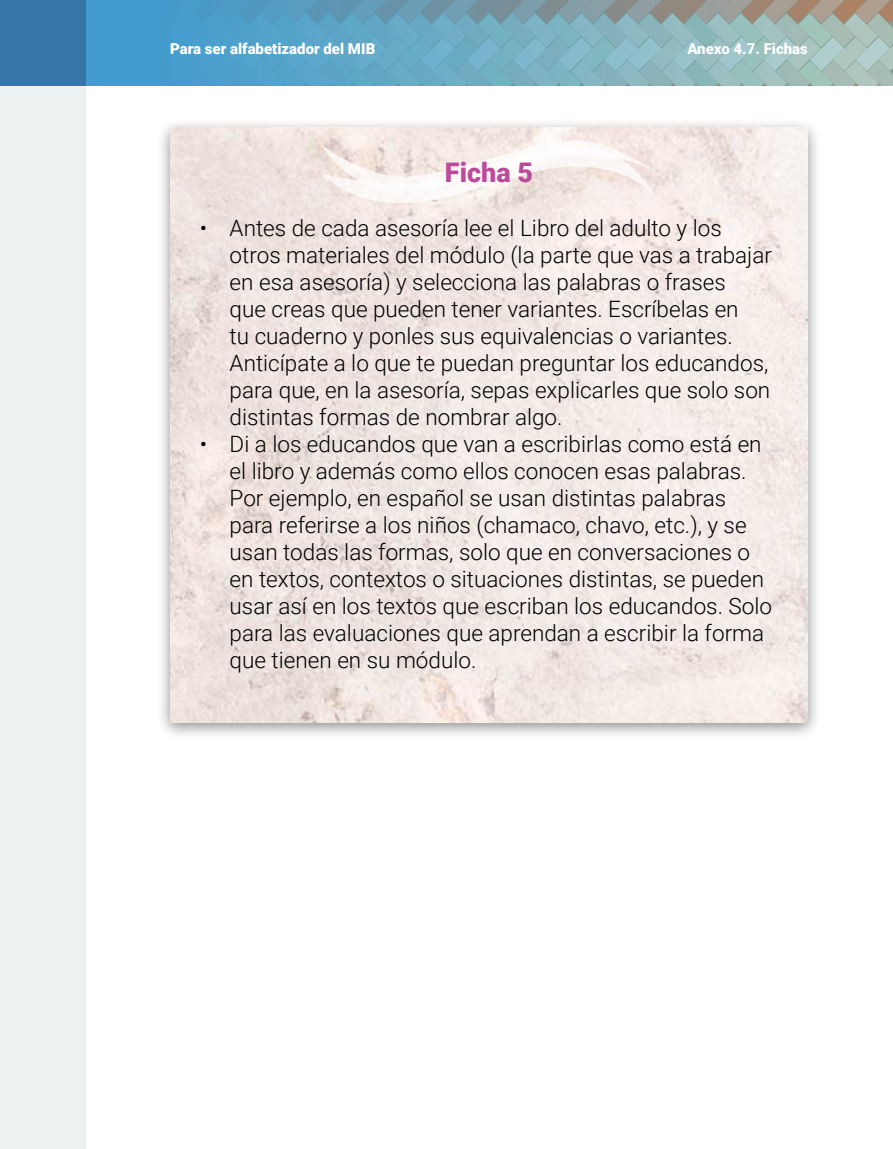
<style>
.page{position:relative;width:893px;height:1149px;background:#fff}
.page>*{position:absolute;margin:0;border:0;box-sizing:border-box;transform-origin:0 0}
.t1{font:900 27px "Roboto";color:#bd4a9b}
.t2{font:300 22.5px/27px "Roboto";color:#000}
.t3{font:900 15px "Roboto";color:#fff}
</style>
<div class="page">
<div style="left:156px;top:117px;width:666px;height:623px;background:#000;opacity:.6"></div>
<img style="left:170px;top:128px;width:638px;height:594px">
<svg style="left:321px;top:140px;width:336px;height:63px"></svg>
<div style="left:0;top:85px;width:85px;height:1063px;background:#ecf1f2"></div>
<svg style="left:85px;top:0;width:808px;height:85px;background:#74a9bd"></svg>
<div style="left:0;top:0;width:85px;height:85px;background:#3776a8"></div>
<p class="t3" style="left:170px;top:38px;width:207px">Para ser alfabetizador del MIB</p>
<p class="t3" style="left:687px;top:38px;width:122px">Anexo 4.7. Fichas</p>
<p class="t1" style="left:445px;top:153px;width:90px">Ficha 5</p>
<p class="t2" style="left:230px;top:213px;width:544px;text-indent:-30px">• Antes de cada asesoría lee el Libro del adulto y los otros materiales del módulo (la parte que vas a trabajar en esa asesoría) y selecciona las palabras o frases<br>que creas que pueden tener variantes. Escríbelas en<br>tu cuaderno y ponles sus equivalencias o variantes.<br>Anticípate a lo que te puedan preguntar los educandos, para que, en la asesoría, sepas explicarles que solo son distintas formas de nombrar algo.</p>
<p class="t2" style="left:230px;top:429px;width:544px;text-indent:-30px">• Di a los educandos que van a escribirlas como está en el libro y además como ellos conocen esas palabras.<br>Por ejemplo, en español se usan distintas palabras para referirse a los niños (chamaco, chavo, etc.), y se usan todas las formas, solo que en conversaciones o en textos, contextos o situaciones distintas, se pueden usar así en los textos que escriban los educandos. Solo para las evaluaciones que aprendan a escribir la forma que tienen en su módulo.</p>
</div>
